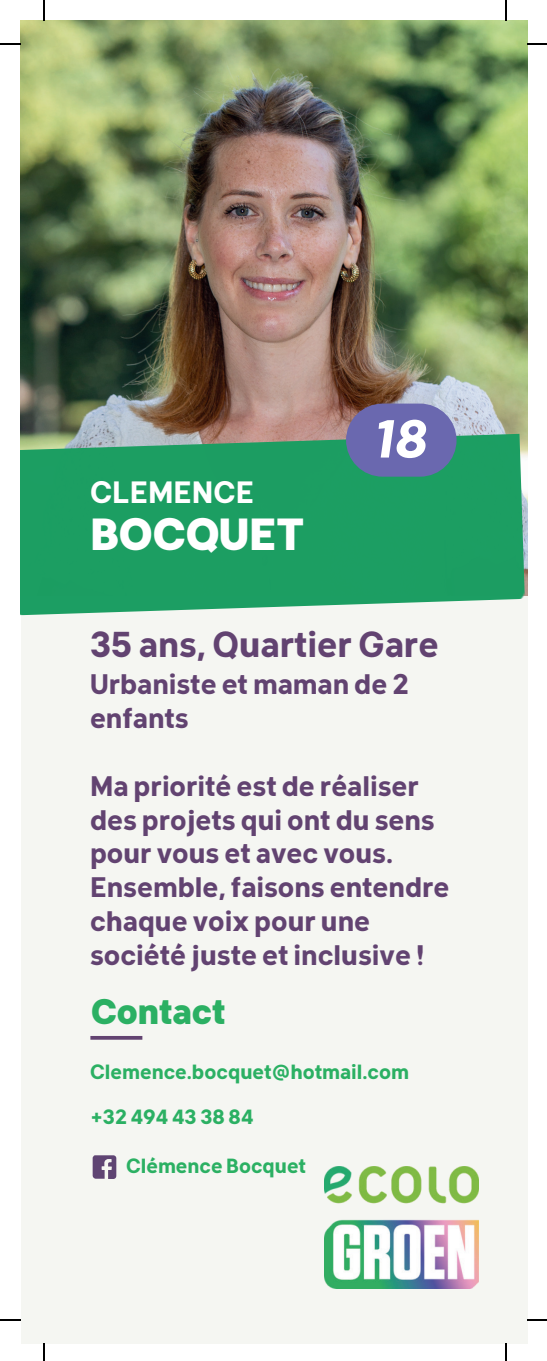
<style>
.page{position:relative;width:547px;height:1361px;background:#fff}
.page>*{position:absolute;margin:0;border:0;box-sizing:border-box;transform-origin:0 0}
.t1{font:italic 700 52.75px "Klima";color:#fff}
.t2{font:800 44.75px "Klima";color:#fff}
.t3{font:700 35px "Klima";color:#624371}
.t4{font:800 35px "Klima";color:#2bb063}
.t5{font:700 30px "Klima";color:#fff}
.t6{font:700 27.5px/33.8px "Klima";color:#624371}
.t7{font:700 20px "Klima";color:#2bb063}
</style>
<div class="page">
<div style="left:21px;top:21px;width:506px;height:1322px;background:#f5f6f2"></div>
<img style="left:21px;top:21px;width:506px;height:574px">
<img style="left:21px;top:434px;width:503px;height:181px">
<div style="left:346px;top:403px;width:110px;height:73px;background:#6a68af;border-radius:37px"></div>
<svg style="left:90px;top:1036px;width:52px;height:3px"></svg>
<svg style="left:93px;top:1155px;width:23px;height:23px"></svg>
<img style="left:324px;top:1166px;width:154px;height:122px">
<hr style="left:43px;top:0;width:2px;height:21px;background:#000">
<hr style="left:0;top:43px;width:21px;height:2px;background:#000">
<hr style="left:504px;top:0;width:2px;height:21px;background:#000">
<svg style="left:527px;top:43px;width:19px;height:2px"></svg>
<svg style="left:43px;top:1343px;width:2px;height:17px"></svg>
<hr style="left:0;top:1318px;width:21px;height:2px;background:#000">
<svg style="left:504px;top:1343px;width:2px;height:17px"></svg>
<svg style="left:527px;top:1318px;width:19px;height:2px"></svg>
<p class="t5" style="left:90px;top:466px;width:165px">CLEMENCE</p>
<h2 class="t2" style="left:90px;top:494px;width:215px">BOCQUET</h2>
<h1 class="t1" style="left:375px;top:392px;width:54px">18</h1>
<p class="t3" style="left:90px;top:613px;width:350px">35 ans, Quartier Gare</p>
<p class="t6" style="left:90px;top:664px;width:320px">Urbaniste et maman de 2 enfants</p>
<p class="t6" style="left:90px;top:765px;width:360px">Ma priorité est de réaliser des projets qui ont du sens pour vous et avec vous.<br>Ensemble, faisons entendre chaque voix pour une société juste et inclusive !</p>
<p class="t4" style="left:91px;top:980px;width:136px">Contact</p>
<p class="t7" style="left:90px;top:1053px;width:320px">Clemence.bocquet@hotmail.com</p>
<p class="t7" style="left:90px;top:1098px;width:164px">+32 494 43 38 84</p>
<p class="t7" style="left:126px;top:1148px;width:181px">Clémence Bocquet</p>
</div>
